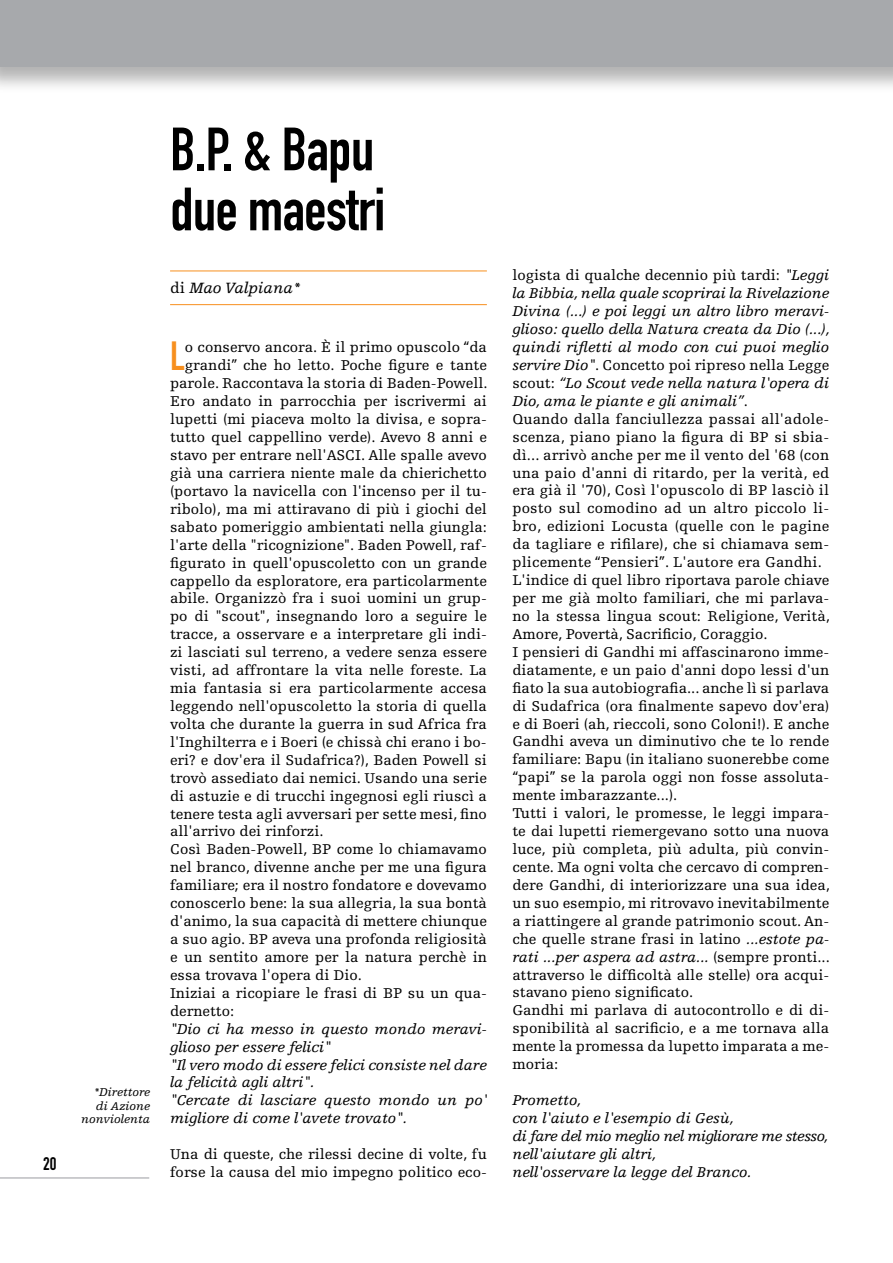
<style>
.page{position:relative;width:893px;height:1263px;background:#fff}
.page>*{position:absolute;margin:0;border:0;box-sizing:border-box;transform-origin:0 0}
.t1{font:60px/60px "DIN Engschrift Std";letter-spacing:-.01em;color:#000}
.t2{font:40.2px "DIN Engschrift Std";color:#f78f1e}
.t3{font:18px "DIN Engschrift Std";color:#000}
.t4{font:italic 15.75px "Egyptienne FLT Std";color:#000}
.t5{font:15px/17.9px "Egyptienne FLT Std";color:#000}
.t6{font:italic 15px/18px "Egyptienne FLT Std";color:#000}
.t7{font:italic 12px/13.5px "Egyptienne FLT Std";color:#000;text-align:right}
.s1{font-style:normal}
.s2{font-style:italic}
</style>
<div class="page">
<div style="left:0;top:0;width:893px;height:93px;background:#000;opacity:.3"></div>
<div style="left:0;top:0;width:893px;height:66px;background:#a7a9ac"></div>
<hr style="left:0;top:1177px;width:149px;height:2px;background:#bcbdc0">
<hr style="left:891px;top:0;width:2px;height:93px;background:#000;opacity:.3">
<hr style="left:892px;top:0;width:1px;height:66px;background:#a7a9ac">
<hr style="left:170px;top:271px;width:317px;height:1px;background:#f78f1e">
<hr style="left:170px;top:304px;width:317px;height:1px;background:#f78f1e">
<p class="t3" style="left:43px;top:1153px;width:15px">20</p>
<h1 class="t1" style="left:170px;top:120px;width:217px">B.P. &amp; Bapu due maestri</h1>
<p class="t7" style="left:81px;top:1085px;width:71px">*Direttore di Azione nonviolenta</p>
<p class="t4" style="left:170px;top:280px;width:132px"><span class="s1">di</span> Mao Valpiana*</p>
<h2 class="t2" style="left:170px;top:333px;width:16px">L</h2>
<p class="t5" style="left:185px;top:339px;width:303px">o conservo ancora. È il primo opuscolo “da</p>
<p class="t5" style="left:185px;top:357px;width:303px">grandi” che ho letto. Poche figure e tante</p>
<p class="t5" style="left:170px;top:375px;width:319px">parole. Raccontava la storia di Baden-Powell.</p>
<p class="t5" style="left:170px;top:393px;width:318px">Ero andato in parrocchia per iscrivermi ai</p>
<p class="t5" style="left:170px;top:411px;width:318px">lupetti (mi piaceva molto la divisa, e sopra-</p>
<p class="t5" style="left:170px;top:428px;width:318px">tutto quel cappellino verde). Avevo 8 anni e</p>
<p class="t5" style="left:170px;top:446px;width:318px">stavo per entrare nell'ASCI. Alle spalle avevo</p>
<p class="t5" style="left:170px;top:464px;width:318px">già una carriera niente male da chierichetto</p>
<p class="t5" style="left:170px;top:482px;width:318px">(portavo la navicella con l'incenso per il tu-</p>
<p class="t5" style="left:170px;top:500px;width:318px">ribolo), ma mi attiravano di più i giochi del</p>
<p class="t5" style="left:170px;top:518px;width:318px">sabato pomeriggio ambientati nella giungla:</p>
<p class="t5" style="left:170px;top:536px;width:318px">l'arte della "ricognizione". Baden Powell, raf-</p>
<p class="t5" style="left:170px;top:554px;width:318px">figurato in quell'opuscoletto con un grande</p>
<p class="t5" style="left:170px;top:572px;width:318px">cappello da esploratore, era particolarmente</p>
<p class="t5" style="left:170px;top:590px;width:318px">abile. Organizzò fra i suoi uomini un grup-</p>
<p class="t5" style="left:170px;top:608px;width:318px">po di "scout", insegnando loro a seguire le</p>
<p class="t5" style="left:170px;top:626px;width:318px">tracce, a osservare e a interpretare gli indi-</p>
<p class="t5" style="left:170px;top:644px;width:318px">zi lasciati sul terreno, a vedere senza essere</p>
<p class="t5" style="left:170px;top:661px;width:318px">visti, ad affrontare la vita nelle foreste. La</p>
<p class="t5" style="left:170px;top:679px;width:318px">mia fantasia si era particolarmente accesa</p>
<p class="t5" style="left:170px;top:697px;width:318px">leggendo nell'opuscoletto la storia di quella</p>
<p class="t5" style="left:170px;top:715px;width:318px">volta che durante la guerra in sud Africa fra</p>
<p class="t5" style="left:170px;top:733px;width:318px">l'Inghilterra e i Boeri (e chissà chi erano i bo-</p>
<p class="t5" style="left:170px;top:751px;width:318px">eri? e dov'era il Sudafrica?), Baden Powell si</p>
<p class="t5" style="left:170px;top:769px;width:318px">trovò assediato dai nemici. Usando una serie</p>
<p class="t5" style="left:170px;top:787px;width:318px">di astuzie e di trucchi ingegnosi egli riuscì a</p>
<p class="t5" style="left:170px;top:805px;width:318px">tenere testa agli avversari per sette mesi, fino</p>
<p class="t5" style="left:170px;top:823px;width:155px">all'arrivo dei rinforzi.</p>
<p class="t5" style="left:170px;top:841px;width:318px">Così Baden-Powell, BP come lo chiamavamo</p>
<p class="t5" style="left:170px;top:859px;width:318px">nel branco, divenne anche per me una figura</p>
<p class="t5" style="left:170px;top:877px;width:318px">familiare; era il nostro fondatore e dovevamo</p>
<p class="t5" style="left:170px;top:894px;width:318px">conoscerlo bene: la sua allegria, la sua bontà</p>
<p class="t5" style="left:170px;top:912px;width:318px">d'animo, la sua capacità di mettere chiunque</p>
<p class="t5" style="left:170px;top:930px;width:318px">a suo agio. BP aveva una profonda religiosità</p>
<p class="t5" style="left:170px;top:948px;width:318px">e un sentito amore per la natura perchè in</p>
<p class="t5" style="left:170px;top:966px;width:193px">essa trovava l'opera di Dio.</p>
<p class="t5" style="left:170px;top:984px;width:318px">Iniziai a ricopiare le frasi di BP su un qua-</p>
<p class="t5" style="left:170px;top:1002px;width:66px">dernetto:</p>
<p class="t6" style="left:170px;top:1020px;width:318px">"Dio ci ha messo in questo mondo meravi&shy;glioso per essere felici"<br>"Il vero modo di essere felici consiste nel dare la felicità agli altri".<br>"Cercate di lasciare questo mondo un po' migliore di come l'avete trovato".</p>
<p class="t5" style="left:170px;top:1145px;width:318px">Una di queste, che rilessi decine di volte, fu forse la causa del mio impegno politico eco-</p>
<p class="t5" style="left:512px;top:267px;width:319px">logista di qualche decennio più tardi: <span class="s2">"Leggi la Bibbia, nella quale scoprirai la Rivelazione Divina (...) e poi leggi un altro libro meravi&shy;glioso: quello della Natura creata da Dio (...), quindi rifletti al modo con cui puoi meglio servire Dio"</span>. Concetto poi ripreso nella Legge scout: <span class="s2">“Lo Scout vede nella natura l'opera di Dio, ama le piante e gli animali”</span>.<br>Quando dalla fanciullezza passai all'adole&shy;scenza, piano piano la figura di BP si sbia&shy;dì... arrivò anche per me il vento del '68 (con una paio d'anni di ritardo, per la verità, ed era già il '70), Così l'opuscolo di BP lasciò il posto sul comodino ad un altro piccolo li&shy;bro, edizioni Locusta (quelle con le pagine da tagliare e rifilare), che si chiamava sem&shy;plicemente “Pensieri”. L'autore era Gandhi.<br>L'indice di quel libro riportava parole chiave per me già molto familiari, che mi parlava&shy;no la stessa lingua scout: Religione, Verità, Amore, Povertà, Sacrificio, Coraggio.<br>I pensieri di Gandhi mi affascinarono imme&shy;diatamente, e un paio d'anni dopo lessi d'un fiato la sua autobiografia... anche lì si parlava di Sudafrica (ora finalmente sapevo dov'era) e di Boeri (ah, rieccoli, sono Coloni!). E anche Gandhi aveva un diminutivo che te lo rende familiare: Bapu (in italiano suonerebbe come “papi” se la parola oggi non fosse assoluta&shy;mente imbarazzante...).<br>Tutti i valori, le promesse, le leggi impara&shy;te dai lupetti riemergevano sotto una nuova luce, più completa, più adulta, più convin&shy;cente. Ma ogni volta che cercavo di compren&shy;dere Gandhi, di interiorizzare una sua idea, un suo esempio, mi ritrovavo inevitabilmente a riattingere al grande patrimonio scout. An&shy;che quelle strane frasi in latino <span class="s2">...estote pa&shy;rati ...per aspera ad astra...</span> (sempre pronti... attraverso le difficoltà alle stelle) ora acqui&shy;stavano pieno significato.<br>Gandhi mi parlava di autocontrollo e di di&shy;sponibilità al sacrificio, e a me tornava alla mente la promessa da lupetto imparata a me&shy;moria:</p>
<p class="t6" style="left:512px;top:1091px;width:318px">Prometto,<br>con l'aiuto e l'esempio di Gesù,<br>di fare del mio meglio nel migliorare me stesso, nell'aiutare gli altri,<br>nell'osservare la legge del Branco.</p>
</div>
